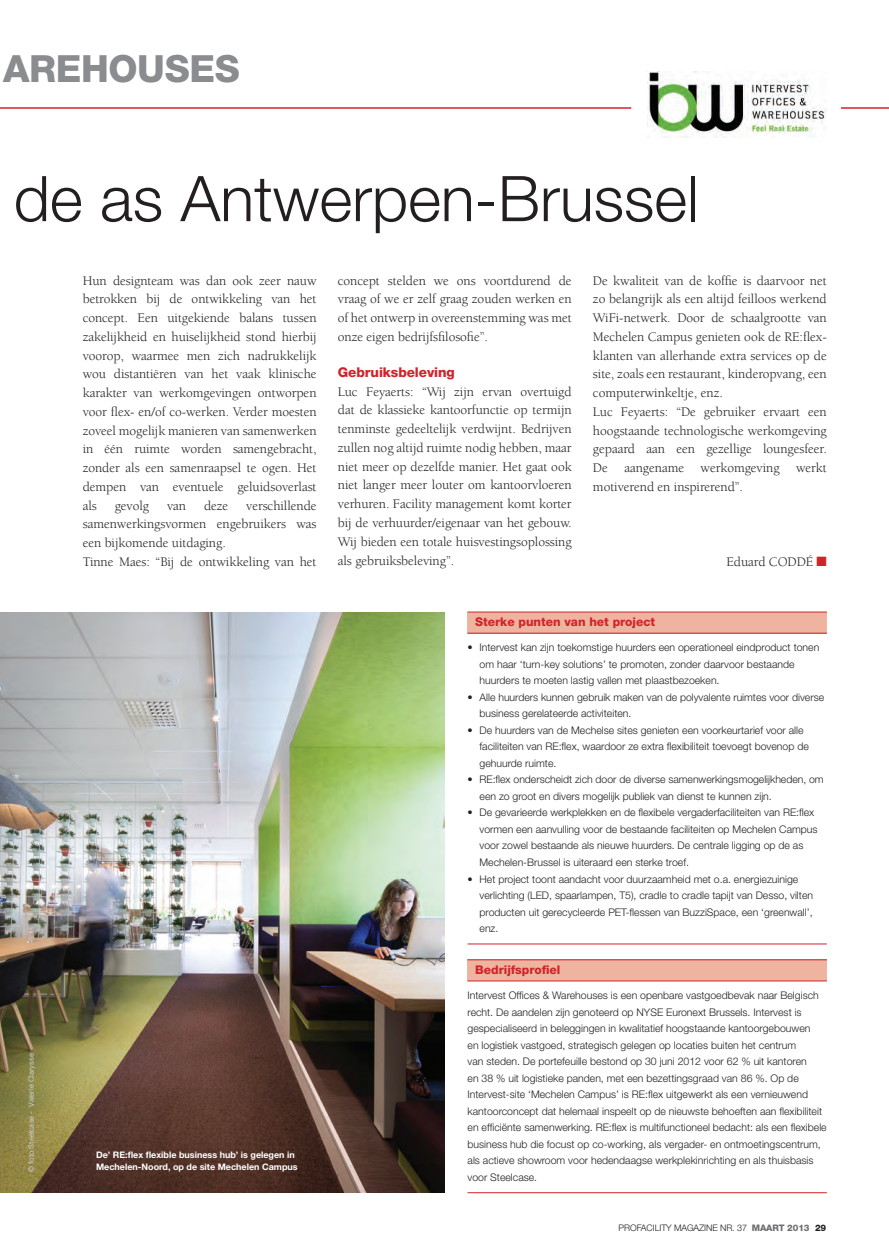
<style>
.page{position:relative;width:889px;height:1260px;background:#fff}
.page>*{position:absolute;margin:0;border:0;box-sizing:border-box;transform-origin:0 0}
.t1{font:300 63px "Helvetica Neue LT";color:#231f20}
.t2{font:800 37.5px "Helvetica Neue LT";letter-spacing:-.01em;color:#8a8c8f}
.t3{font:13.5px/18.8px "Berkeley LT";letter-spacing:-.005em;color:#231f20;text-align:justify}
.t4{font:800 13.5px "Helvetica Neue LT";letter-spacing:-.005em;color:#d1232a}
.t5{font:800 12px "Helvetica Neue LT";color:#d1232a}
.t6{font:300 10.5px/16.5px "Helvetica Neue LT";color:#231f20}
.t7{font:700 9px "Helvetica Neue LT";color:#fff}
.t8{font:300 9px "Helvetica Neue LT";letter-spacing:-.01em;color:#231f20}
.t9{font:7.5px "Helvetica Neue LT";color:#cdced0}
.s1{color:#d1232a}
.s2{font-weight:800;color:#6c6d70}
.s3{font-weight:800}
</style>
<div class="page">
<img style="left:0;top:612px;width:444px;height:580px">
<hr style="left:0;top:107px;width:631px;height:2px;background:#d1232a">
<hr style="left:841px;top:107px;width:48px;height:2px;background:#d1232a">
<div style="left:468px;top:612px;width:359px;height:21px;background:#eeb49f"></div>
<div style="left:468px;top:959px;width:359px;height:21px;background:#eeb49f"></div>
<hr style="left:468px;top:611px;width:359px;height:1px;background:#d1232a">
<hr style="left:468px;top:632px;width:359px;height:1px;background:#d1232a">
<hr style="left:468px;top:943px;width:359px;height:1px;background:#d1232a">
<hr style="left:468px;top:959px;width:359px;height:1px;background:#d1232a">
<hr style="left:468px;top:980px;width:359px;height:1px;background:#d1232a">
<hr style="left:468px;top:1192px;width:359px;height:1px;background:#d1232a">
<img style="left:648px;top:71px;width:179px;height:67px">
<h2 class="t2" style="left:3px;top:46px;width:238px">AREHOUSES</h2>
<h1 class="t1" style="left:14px;top:160px;width:686px">de as Antwerpen-Brussel</h1>
<p class="t9" style="left:27px;top:1171px;width:120px;rotate:-90deg">© foto Steelcase - Valerie Clarysse</p>
<p class="t3" style="left:83px;top:271px;width:235px">Hun designteam was dan ook zeer nauw betrokken bij de ontwikkeling van het concept. Een uitgekiende balans tussen zakelijkheid en huiselijkheid stond hierbij voorop, waarmee men zich nadrukkelijk wou distantiëren van het vaak klinische karakter van werkomgevingen ontworpen voor flex- en/of co-werken. Verder moesten zoveel mogelijk manieren van samenwerken in één ruimte worden samengebracht, zonder als een samenraapsel te ogen. Het dempen van eventuele geluidsoverlast als</p>
<p class="t3" style="left:83px;top:496px;width:235px;text-align:left;text-indent:163px">verschillende samenwerkingsvormen engebruikers was een bijkomende uitdaging.<br>Tinne Maes: “Bij de ontwikkeling van het</p>
<p class="t3" style="left:115px;top:496px;width:36px">gevolg</p>
<p class="t3" style="left:167px;top:496px;width:21px">van</p>
<p class="t3" style="left:204px;top:496px;width:26px">deze</p>
<p class="t7" style="left:96px;top:1148px;width:200px">De’ RE:flex flexible business hub’ is gelegen in</p>
<p class="t7" style="left:96px;top:1160px;width:203px">Mechelen-Noord, op de site Mechelen Campus</p>
<p class="t3" style="left:338px;top:271px;width:235px">concept stelden we ons voortdurend de vraag of we er zelf graag zouden werken en of het ontwerp in overeenstemming was met onze eigen bedrijfsfilosofie”.</p>
<p class="t4" style="left:338px;top:364px;width:119px">Gebruiksbeleving</p>
<p class="t3" style="left:338px;top:382px;width:235px">Luc Feyaerts: “Wij zijn ervan overtuigd dat de klassieke kantoorfunctie op termijn tenminste gedeeltelijk verdwijnt. Bedrijven zullen nog altijd ruimte nodig hebben, maar niet meer op dezelfde manier. Het gaat ook niet langer meer louter om kantoorvloeren verhuren. Facility management komt korter bij de verhuurder/eigenaar van het gebouw.<br>Wij bieden een totale huisvestingsoplossing als gebruiksbeleving”.</p>
<p class="t3" style="left:593px;top:271px;width:235px;text-align:left">De kwaliteit van de koffie is daarvoor net zo belangrijk als een altijd feilloos werkend WiFi-netwerk. Door de schaalgrootte van Mechelen Campus genieten ook de RE:flex&shy;klanten van allerhande extra services op de site, zoals een restaurant, kinderopvang, een computerwinkeltje, enz.<br>Luc Feyaerts: “De gebruiker ervaart een hoogstaande technologische werkomgeving gepaard aan een gezellige loungesfeer.<br>De aangename werkomgeving werkt motiverend en inspirerend”.</p>
<p class="t3" style="left:726px;top:552px;width:56px">Eduard Codd</p>
<p class="t3" style="left:806px;top:552px;width:22px">é<span class="s1">■</span></p>
<p class="t5" style="left:475px;top:614px;width:182px">Sterke punten van het project</p>
<p class="t6" style="left:480px;top:639px;width:341px;text-indent:-12px">• Intervest kan zijn toekomstige huurders een operationeel eindproduct tonen om haar ‘turn-key solutions’ te promoten, zonder daarvoor bestaande huurders te moeten lastig vallen met plaastbezoeken.</p>
<p class="t6" style="left:480px;top:688px;width:346px;text-indent:-12px">• Alle huurders kunnen gebruik maken van de polyvalente ruimtes voor diverse business gerelateerde activiteiten.</p>
<p class="t6" style="left:480px;top:721px;width:331px;text-indent:-12px">• De huurders van de Mechelse sites genieten een voorkeurtarief voor alle faciliteiten van RE:flex, waardoor ze extra flexibiliteit toevoegt bovenop de gehuurde ruimte.</p>
<p class="t6" style="left:480px;top:771px;width:346px;text-indent:-12px">• RE:flex onderscheidt zich door de diverse samenwerkingsmogelijkheden, om een zo groot en divers mogelijk publiek van dienst te kunnen zijn.</p>
<p class="t6" style="left:480px;top:804px;width:340px;text-indent:-12px">• De gevarieerde werkplekken en de flexibele vergaderfaciliteiten van RE:flex vormen een aanvulling voor de bestaande faciliteiten op Mechelen Campus voor zowel bestaande als nieuwe huurders. De centrale ligging op de as Mechelen-Brussel is uiteraard een sterke troef.</p>
<p class="t6" style="left:480px;top:870px;width:335px;text-indent:-12px">• Het project toont aandacht voor duurzaamheid met o.a. energiezuinige verlichting (LED, spaarlampen, T5), cradle to cradle tapijt van Desso, vilten producten uit gerecycleerde PET-flessen van BuzziSpace, een ‘greenwall’, enz.</p>
<p class="t5" style="left:475px;top:962px;width:87px">Bedrijfsprofiel</p>
<p class="t6" style="left:468px;top:986px;width:361px">Intervest Offices &amp; Warehouses is een openbare vastgoedbevak naar Belgisch recht. De aandelen zijn genoteerd op NYSE Euronext Brussels. Intervest is gespecialiseerd in beleggingen in kwalitatief hoogstaande kantoorgebouwen<br>en logistiek vastgoed, strategisch gelegen op locaties buiten het centrum<br>van steden. De portefeuille bestond op 30 juni 2012 voor 62 % uit kantoren<br>en 38 % uit logistieke panden, met een bezettingsgraad van 86 %. Op de Intervest-site ‘Mechelen Campus’ is RE:flex uitgewerkt als een vernieuwend kantoorconcept dat helemaal inspeelt op de nieuwste behoeften aan flexibiliteit en efficiënte samenwerking. RE:flex is multifunctioneel bedacht: als een flexibele business hub die focust op co-working, als vergader- en ontmoetingscentrum, als actieve showroom voor hedendaagse werkplekinrichting en als thuisbasis voor Steelcase.</p>
<p class="t8" style="left:619px;top:1222px;width:209px">PROFACILITY MAGAZINE NR. 37 <span class="s2">MAart 2013</span> <span class="s3">29</span></p>
</div>
